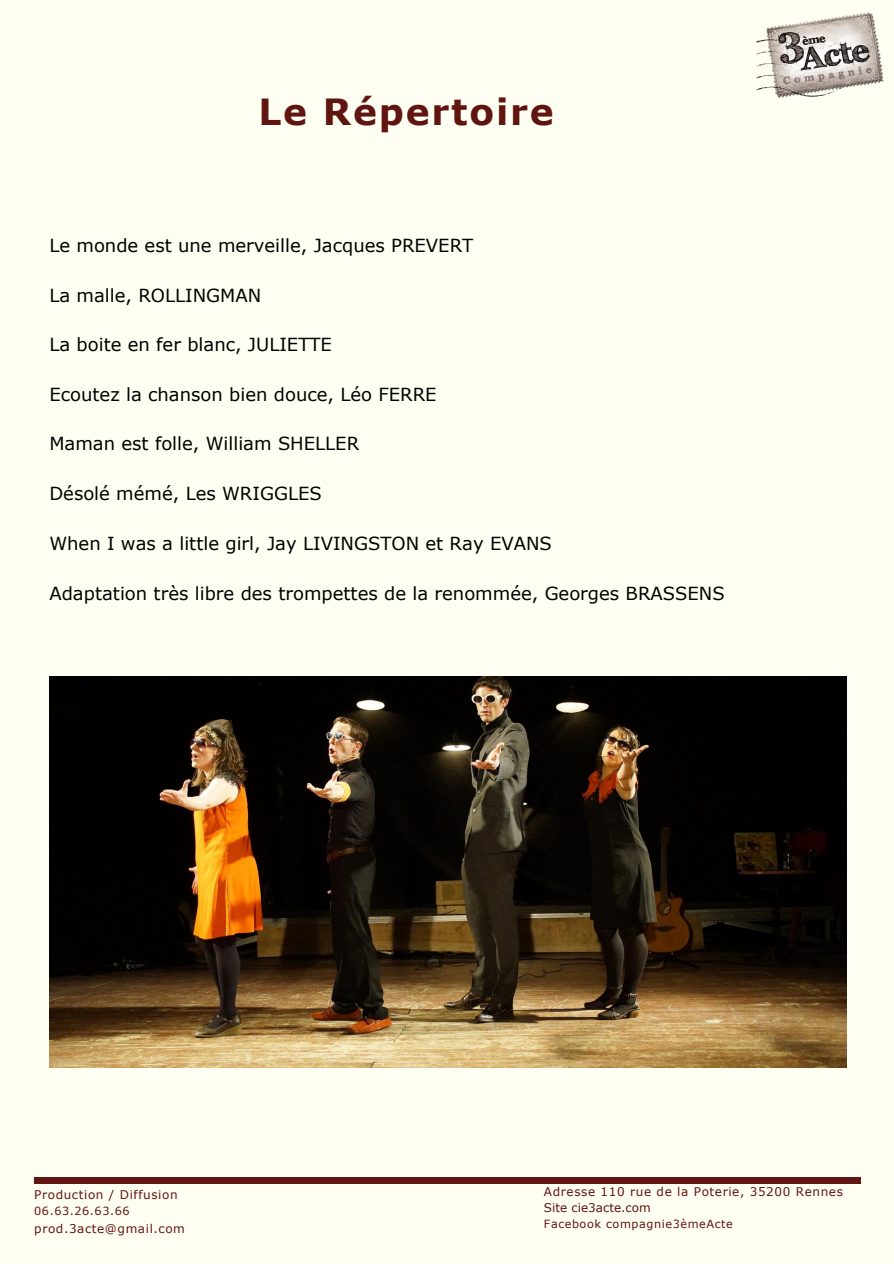
<style>
.page{position:relative;width:894px;height:1264px;background:#fff}
.page>*{position:absolute;margin:0;border:0;box-sizing:border-box;transform-origin:0 0}
.t1{font:700 36px "Verdana";letter-spacing:.05em;color:#611510}
.t2{font:18px "Verdana";color:#000}
.t3{font:12px/15.8px "Verdana";letter-spacing:.05em;color:#611510}
.t4{font:11.25px "Verdana";letter-spacing:.05em;color:#611510}
</style>
<div class="page">
<div style="left:0;top:0;width:893px;height:1263px;background:#fefff2"></div>
<div style="left:34px;top:1177px;width:826px;height:6px;background:#611510"></div>
<img style="left:49px;top:676px;width:796px;height:391px">
<img style="left:756px;top:12px;width:128px;height:86px">
<h1 class="t1" style="left:258px;top:88px;width:297px">Le Répertoire</h1>
<p class="t2" style="left:49px;top:234px;width:425px">Le monde est une merveille, Jacques PREVERT</p>
<p class="t2" style="left:49px;top:284px;width:213px">La malle, ROLLINGMAN</p>
<p class="t2" style="left:49px;top:333px;width:284px">La boite en fer blanc, JULIETTE</p>
<p class="t2" style="left:49px;top:383px;width:388px">Ecoutez la chanson bien douce, Léo FERRE</p>
<p class="t2" style="left:49px;top:432px;width:311px">Maman est folle, William SHELLER</p>
<p class="t2" style="left:49px;top:482px;width:274px">Désolé mémé, Les WRIGGLES</p>
<p class="t2" style="left:49px;top:531px;width:503px">When I was a little girl, Jay LIVINGSTON et Ray EVANS</p>
<p class="t2" style="left:49px;top:582px;width:676px">Adaptation très libre des trompettes de la renommée, Georges BRASSENS</p>
<p class="t3" style="left:34px;top:1186px;width:145px">Production / Diffusion</p>
<p class="t4" style="left:34px;top:1203px;width:97px">06.63.26.63.66</p>
<p class="t3" style="left:34px;top:1220px;width:152px">prod.3acte@gmail.com</p>
<p class="t3" style="left:544px;top:1183px;width:300px">Adresse 110 rue de la Poterie, 35200 Rennes<br>Site cie3acte.com</p>
<p class="t4" style="left:544px;top:1216px;width:190px">Facebook compagnie3èmeActe</p>
</div>
